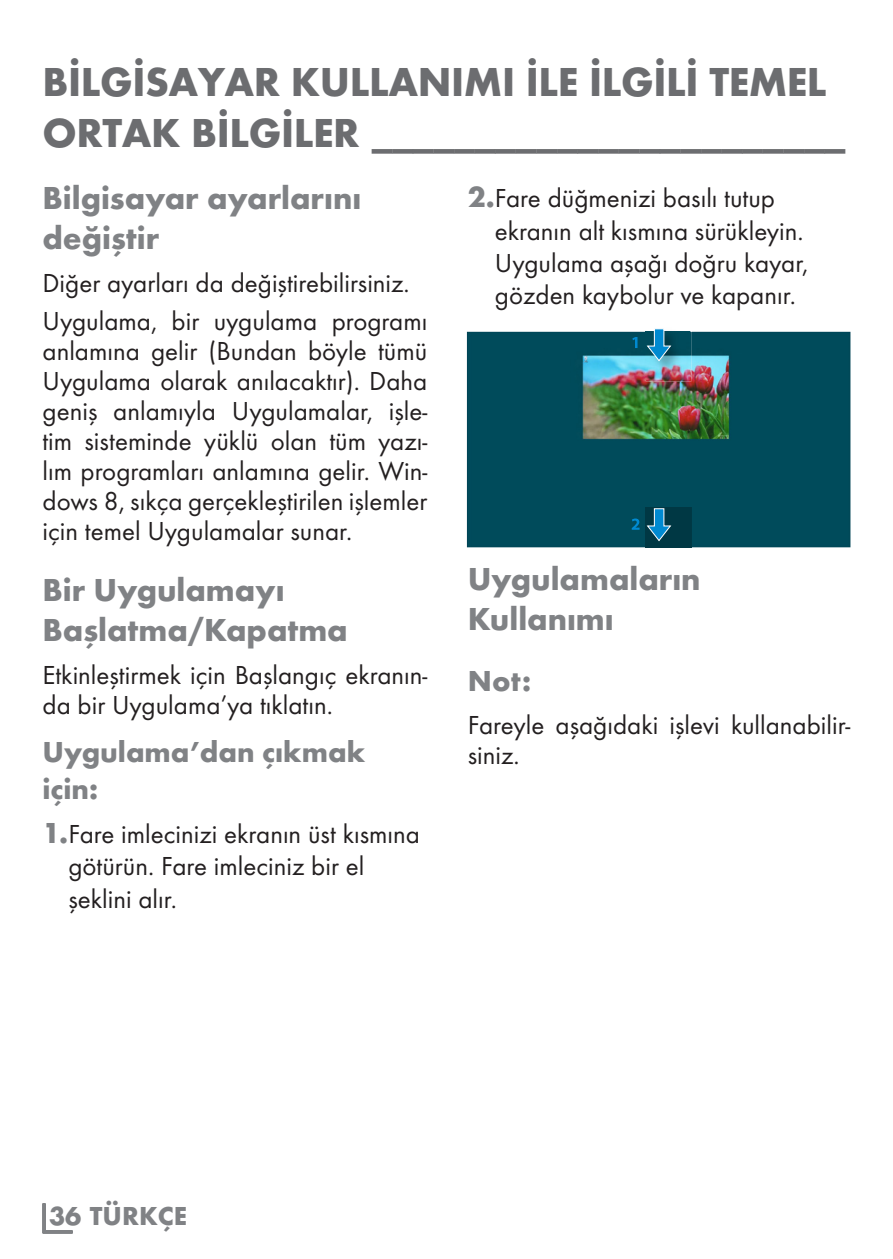
<style>
.page{position:relative;width:893px;height:1259px;background:#fff}
.page>*{position:absolute;margin:0;border:0;box-sizing:border-box;transform-origin:0 0}
.t1{font:700 42px/50.4px "Futura TOT";letter-spacing:-.01em;color:#6c6d70}
.t2{font:700 33px/39.6px "Futura TOT";color:#808285}
.t3{font:700 30px/36px "Futura TOT";color:#808285}
.t4{font:27px/30px "Futura TOT Boo";color:#231f20}
.t5{font:700 27px "Futura TOT";color:#808285}
.s1{font-family:"Futura TOT";font-weight:700;font-size:30px;color:#808285}
</style>
<div class="page">
<div style="left:43px;top:1201px;width:31px;height:32px;border:3px solid #808285"></div>
<img style="left:467px;top:331px;width:383px;height:216px">
<img style="left:645px;top:507px;width:46px;height:40px">
<svg style="left:646px;top:508px;width:26px;height:34px"></svg>
<img style="left:646px;top:331px;width:45px;height:51px">
<img style="left:646px;top:331px;width:43px;height:48px">
<svg style="left:646px;top:328px;width:26px;height:34px"></svg>
<svg style="left:632px;top:337px;width:5px;height:11px"></svg>
<svg style="left:632px;top:518px;width:8px;height:12px"></svg>
<h1 class="t1" style="left:43px;top:56px;width:805px">BILGISAYAR KULLANIMI ILE ILGILI TEMEL<br>ORTAK BILGILER _______________________</h1>
<p class="t2" style="left:43px;top:178px;width:320px">Bilgisayar ayarlarını değiştir</p>
<p class="t4" style="left:43px;top:263px;width:386px;line-height:38.4px">Diğer ayarları da değiştirebilirsiniz.<br>Uygulama, bir uygulama programı</p>
<p class="t4" style="left:43px;top:336px;width:386px;text-align:justify">anlamına gelir (Bundan böyle tümü Uygulama olarak anılacaktır). Daha geniş anlamıyla Uygulamalar, işle&shy;tim sisteminde yüklü olan tüm yazı&shy;lım programları anlamına gelir. Win&shy;dows 8, sıkça gerçekleştirilen işlemler için temel Uygulamalar sunar.</p>
<p class="t2" style="left:43px;top:570px;width:307px">Bir Uygulamayı<br>Başlatma/Kapatma</p>
<p class="t4" style="left:43px;top:659px;width:386px">Etkinleştirmek için Başlangıç ekranın&shy;da bir Uygulama’ya tıklatın.</p>
<p class="t3" style="left:43px;top:734px;width:324px">Uygulama’dan çıkmak için:</p>
<p class="t4" style="left:68px;top:817px;width:353px;line-height:32.4px;text-indent:-26px"><span class="s1">1.</span>Fare imlecinizi ekranın üst kısmına götürün. Fare imleciniz bir el şeklini alır.</p>
<p class="t4" style="left:495px;top:182px;width:315px;line-height:32.4px;text-indent:-27px"><span class="s1">2.</span>Fare düğmenizi basılı tutup ekranın alt kısmına sürükleyin.<br>Uygulama aşağı doğru kayar, gözden kaybolur ve kapanır.</p>
<p class="t2" style="left:468px;top:559px;width:234px">Uygulamaların<br>Kullanımı</p>
<p class="t3" style="left:468px;top:663px;width:65px">Not:</p>
<p class="t4" style="left:468px;top:710px;width:384px">Fareyle aşağıdaki işlevi kullanabilir&shy;siniz.</p>
<p class="t5" style="left:49px;top:1199px;width:140px">36 TÜRKÇE</p>
</div>
